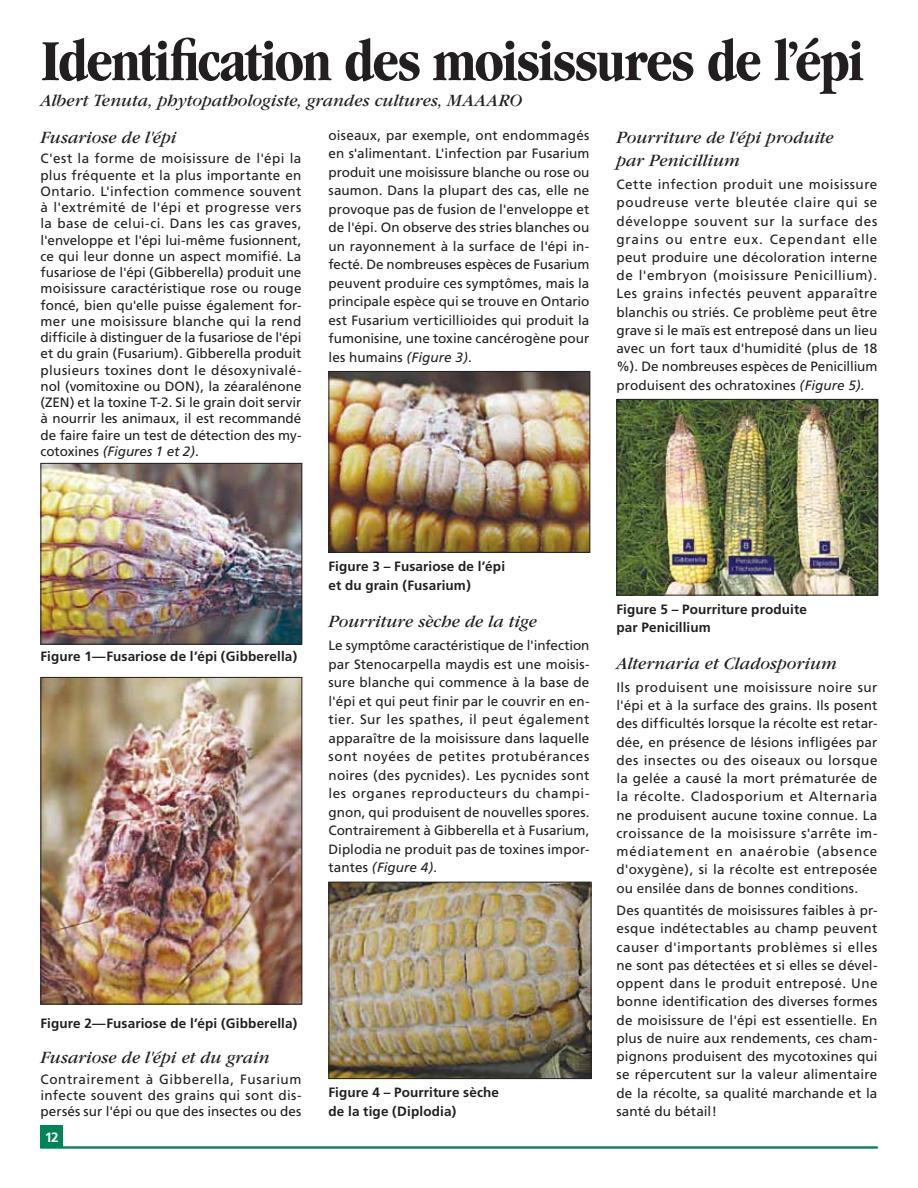
<style>
.page{position:relative;width:918px;height:1188px;background:#fff}
.page>*{position:absolute;margin:0;border:0;box-sizing:border-box;transform-origin:0 0}
.t1{font:700 condensed 60px "Garamond";letter-spacing:-.03em;color:#231f20}
.t2{font:italic 18px/23.7px "Garamond";color:#231f20}
.t3{font:13.5px/18.3px "Frutiger";letter-spacing:.005em;color:#231f20;text-align:justify}
.t4{font:700 13.5px/18.5px "Frutiger";letter-spacing:.01em;color:#231f20}
.t5{font:700 13.5px "Frutiger";color:#fff}
.s1{font-style:italic}
</style>
<div class="page">
<div style="left:40px;top:1125px;width:23px;height:23px;background:#008457"></div>
<hr style="left:40px;top:1147px;width:838px;height:1px;background:#008457">
<img style="left:42px;top:465px;width:258px;height:178px">
<div style="left:40px;top:463px;width:262px;height:182px;border:1px solid #231f20"></div>
<img style="left:42px;top:679px;width:258px;height:323px">
<div style="left:40px;top:677px;width:262px;height:327px;border:1px solid #231f20"></div>
<img style="left:330px;top:373px;width:258px;height:178px">
<div style="left:328px;top:371px;width:262px;height:182px;border:1px solid #231f20"></div>
<img style="left:330px;top:884px;width:259px;height:193px">
<div style="left:328px;top:882px;width:263px;height:197px;border:1px solid #231f20"></div>
<img style="left:618px;top:401px;width:258px;height:193px">
<div style="left:616px;top:399px;width:262px;height:197px;border:1px solid #231f20"></div>
<h1 class="t1" style="left:40px;top:27px;width:825px">Identification des moisissures de l’épi</h1>
<h2 class="t2" style="left:40px;top:89px;width:483px">Albert Tenuta, phytopathologiste, grandes cultures, MAAARO</h2>
<h2 class="t2" style="left:40px;top:126px;width:138px">Fusariose de l'épi</h2>
<p class="t3" style="left:40px;top:151px;width:263px;line-height:16.2px">C'est la forme de moisissure de l'épi la plus fréquente et la plus importante en Ontario. L'infection commence souvent à l'extrémité de l'épi et progresse vers la base de celui-ci. Dans les cas graves, l'enveloppe et l'épi lui-même fusionnent, ce qui leur donne un aspect momifié. La fusariose de l'épi (Gibberella) produit une moisissure caractéristique rose ou rouge foncé, bien qu'elle puisse également for&shy;mer une moisissure blanche qui la rend difficile à distinguer de la fusariose de l'épi et du grain (Fusarium). Gibberella produit plusieurs toxines dont le désoxynivalé&shy;nol (vomitoxine ou DON), la zéaralénone (ZEN) et la toxine T-2. Si le grain doit servir à nourrir les animaux, il est recommandé de faire faire un test de détection des my&shy;cotoxines <span class="s1">(Figures 1 et 2)</span>.</p>
<p class="t3" style="left:328px;top:125px;width:263px">oiseaux, par exemple, ont endommagés en s'alimentant. L'infection par Fusarium produit une moisissure blanche ou rose ou saumon. Dans la plupart des cas, elle ne provoque pas de fusion de l'enveloppe et de l'épi. On observe des stries blanches ou un rayonnement à la surface de l'épi in&shy;fecté. De nombreuses espèces de Fusarium peuvent produire ces symptômes, mais la principale espèce qui se trouve en Ontario est Fusarium verticillioides qui produit la fumonisine, une toxine cancérogène pour les humains <span class="s1">(Figure 3)</span>.</p>
<h2 class="t2" style="left:616px;top:126px;width:219px">Pourriture de l'épi produite par Penicillium</h2>
<p class="t3" style="left:616px;top:175px;width:263px">Cette infection produit une moisissure poudreuse verte bleutée claire qui se développe souvent sur la surface des grains ou entre eux. Cependant elle peut produire une décoloration interne de l'embryon (moisissure Penicillium).<br>Les grains infectés peuvent apparaître blanchis ou striés. Ce problème peut être grave si le maïs est entreposé dans un lieu avec un fort taux d'humidité (plus de 18 %). De nombreuses espèces de Penicillium produisent des ochratoxines <span class="s1">(Figure 5).</span></p>
<p class="t4" style="left:40px;top:647px;width:258px">Figure 1—Fusariose de l’épi (Gibberella)</p>
<p class="t4" style="left:40px;top:1014px;width:258px">Figure 2—Fusariose de l’épi (Gibberella)</p>
<h2 class="t2" style="left:40px;top:1046px;width:231px">Fusariose de l'épi et du grain</h2>
<p class="t3" style="left:40px;top:1071px;width:263px;line-height:16.2px">Contrairement à Gibberella, Fusarium infecte souvent des grains qui sont dis&shy;persés sur l'épi ou que des insectes ou des</p>
<p class="t5" style="left:45px;top:1129px;width:15px">12</p>
<p class="t4" style="left:328px;top:557px;width:178px">Figure 3 – Fusariose de l’épi et du grain (Fusarium)</p>
<h2 class="t2" style="left:328px;top:610px;width:210px">Pourriture sèche de la tige</h2>
<p class="t3" style="left:328px;top:636px;width:263px">Le symptôme caractéristique de l'infection par Stenocarpella maydis est une moisis&shy;sure blanche qui commence à la base de l'épi et qui peut finir par le couvrir en en&shy;tier. Sur les spathes, il peut également apparaître de la moisissure dans laquelle sont noyées de petites protubérances noires (des pycnides). Les pycnides sont les organes reproducteurs du champi&shy;gnon, qui produisent de nouvelles spores.<br>Contrairement à Gibberella et à Fusarium, Diplodia ne produit pas de toxines impor&shy;tantes <span class="s1">(Figure 4).</span></p>
<p class="t4" style="left:328px;top:1083px;width:172px">Figure 4 – Pourriture sèche de la tige (Diplodia)</p>
<p class="t4" style="left:616px;top:600px;width:192px">Figure 5 – Pourriture produite par Penicillium</p>
<h2 class="t2" style="left:616px;top:652px;width:222px">Alternaria et Cladosporium</h2>
<p class="t3" style="left:616px;top:678px;width:263px">Ils produisent une moisissure noire sur l'épi et à la surface des grains. Ils posent des difficultés lorsque la récolte est retar&shy;dée, en présence de lésions infligées par des insectes ou des oiseaux ou lorsque la gelée a causé la mort prématurée de la récolte. Cladosporium et Alternaria ne produisent aucune toxine connue. La croissance de la moisissure s'arrête im&shy;médiatement en anaérobie (absence d'oxygène), si la récolte est entreposée ou ensilée dans de bonnes conditions.</p>
<p class="t3" style="left:616px;top:901px;width:263px">Des quantités de moisissures faibles à pr&shy;esque indétectables au champ peuvent causer d'importants problèmes si elles ne sont pas détectées et si elles se dével&shy;oppent dans le produit entreposé. Une bonne identification des diverses formes de moisissure de l'épi est essentielle. En plus de nuire aux rendements, ces cham&shy;pignons produisent des mycotoxines qui se répercutent sur la valeur alimentaire de la récolte, sa qualité marchande et la santé du bétail!</p>
</div>
